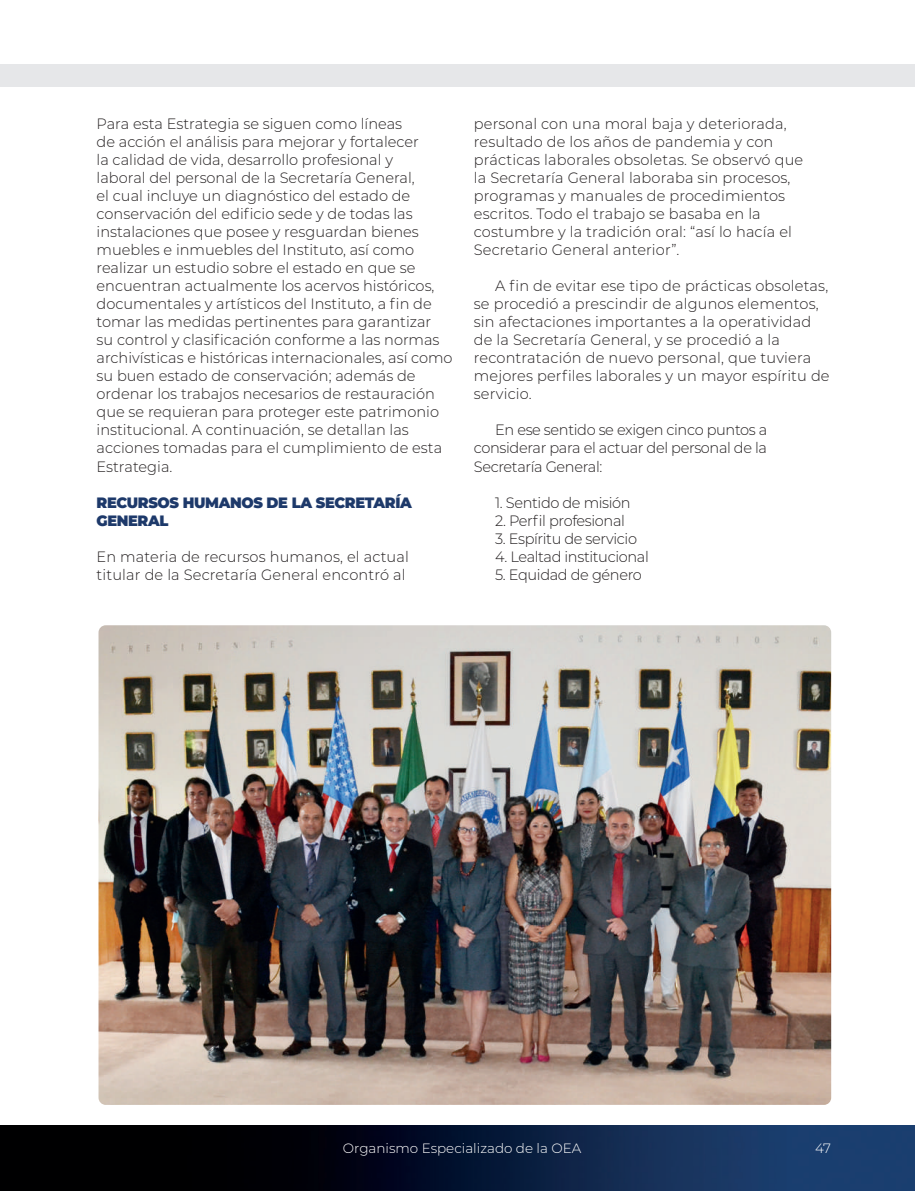
<style>
.page{position:relative;width:915px;height:1191px;background:#fff}
.page>*{position:absolute;margin:0;border:0;box-sizing:border-box;transform-origin:0 0}
.t1{font:300 15px/18px "Montserrat";color:#231f20}
.t2{font:300 15px "Montserrat";letter-spacing:-.025em;color:#231f20}
.t3{font:900 15px/18px "Montserrat";letter-spacing:-.025em;color:#1d396a}
.t4{font:300 13.5px "Montserrat";color:#fff}
</style>
<div class="page">
<div style="left:0;top:64px;width:914px;height:22px;background:#e6e7e9"></div>
<img style="left:0;top:1125px;width:914px;height:66px">
<img style="left:98px;top:625px;width:732px;height:479px">
<p class="t1" style="left:97px;top:115px;width:357px">Para esta Estrategia se siguen como líneas<br>de acción el análisis para mejorar y fortalecer<br>la calidad de vida, desarrollo profesional y<br>laboral del personal de la Secretaría General,<br>el cual incluye un diagnóstico del estado de conservación del edificio sede y de todas las instalaciones que posee y resguardan bienes muebles e inmuebles del Instituto, así como realizar un estudio sobre el estado en que se encuentran actualmente los acervos históricos, documentales y artísticos del Instituto, a fin de tomar las medidas pertinentes para garantizar<br>su control y clasificación conforme a las normas archivísticas e históricas internacionales, así como su buen estado de conservación; además de ordenar los trabajos necesarios de restauración que se requieran para proteger este patrimonio institucional. A continuación, se detallan las acciones tomadas para el cumplimiento de esta Estrategia.</p>
<p class="t3" style="left:97px;top:493px;width:317px">RECURSOS HUMANOS DE LA SECRETARÍA<br>GENERAL</p>
<p class="t1" style="left:97px;top:547px;width:314px">En materia de recursos humanos, el actual titular de la Secretaría General encontró al</p>
<p class="t1" style="left:473px;top:115px;width:331px">personal con una moral baja y deteriorada, resultado de los años de pandemia y con prácticas laborales obsoletas. Se observó que la Secretaría General laboraba sin procesos, programas y manuales de procedimientos escritos. Todo el trabajo se basaba en la costumbre y la tradición oral: “así lo hacía el Secretario General anterior”.</p>
<p class="t1" style="left:473px;top:277px;width:357px;text-indent:21px">A fin de evitar ese tipo de prácticas obsoletas, se procedió a prescindir de algunos elementos, sin afectaciones importantes a la operatividad de la Secretaría General, y se procedió a la recontratación de nuevo personal, que tuviera mejores perfiles laborales y un mayor espíritu de servicio.</p>
<p class="t1" style="left:473px;top:421px;width:295px;text-align:justify;text-indent:21px">En ese sentido se exigen cinco puntos a considerar para el actuar del personal de la Secretaría General:</p>
<p class="t2" style="left:495px;top:492px;width:137px">1. Sentido de misión</p>
<p class="t2" style="left:495px;top:510px;width:131px">2. Perfil profesional</p>
<p class="t2" style="left:495px;top:528px;width:143px">3. Espíritu de servicio</p>
<p class="t2" style="left:495px;top:546px;width:155px">4. Lealtad institucional</p>
<p class="t2" style="left:495px;top:564px;width:148px">5. Equidad de género</p>
<p class="t4" style="left:343px;top:1139px;width:240px">Organismo Especializado de la OEA</p>
<p class="t4" style="left:814px;top:1139px;width:17px">47</p>
</div>
